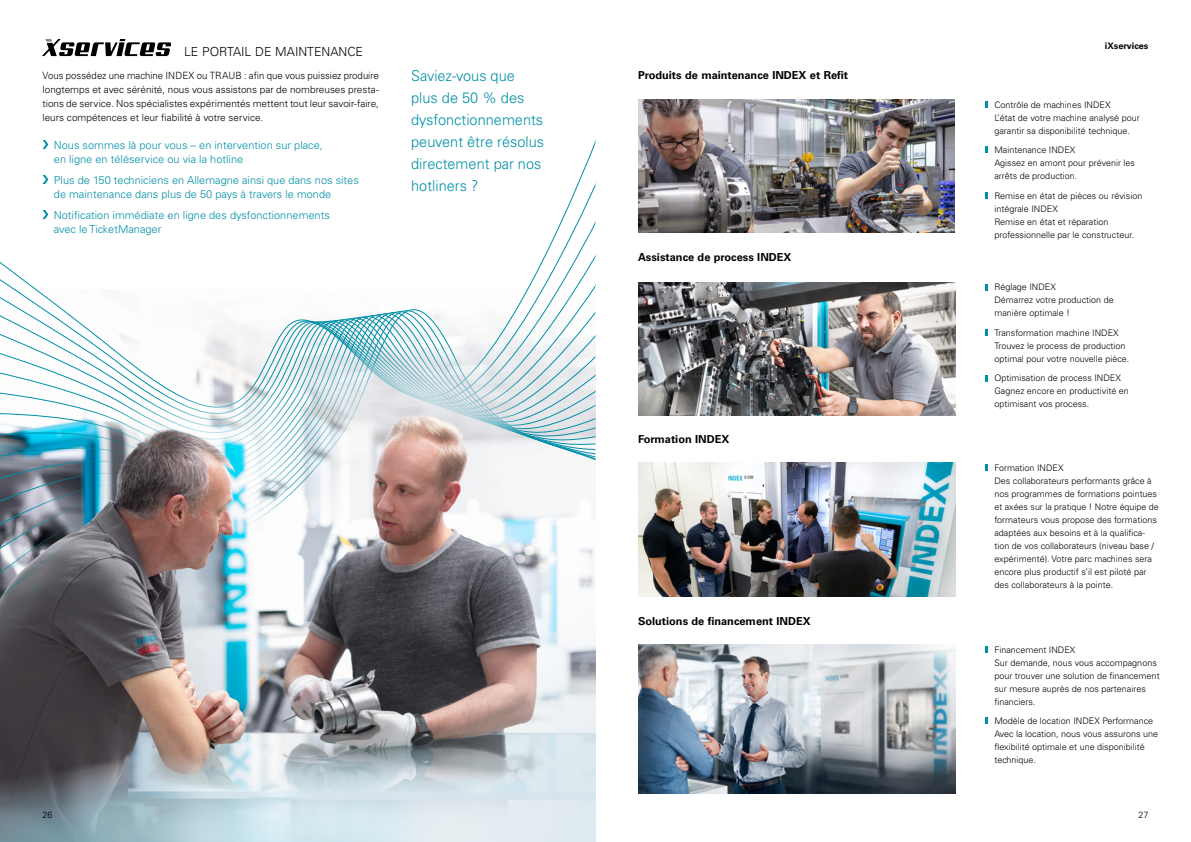
<style>
.page{position:relative;width:1191px;height:842px;background:#fff}
.page>*{position:absolute;margin:0;border:0;box-sizing:border-box;transform-origin:0 0}
.t1{font:300 15px/22px "Univers";color:#008fa8}
.t2{font:300 12.5px "Univers";color:#000}
.t3{font:300 11px/14px "Univers";color:#008fa8}
.t4{font:700 11px "Univers";color:#000}
.t5{font:300 10px/14px "Univers";color:#000;text-align:justify;scale:.96 1}
.t6{font:300 9px/13px "Univers";color:#000}
.t7{font:700 9px "Univers";color:#000}
</style>
<div class="page">
<img style="left:638px;top:463px;width:317px;height:133px">
<img style="left:638px;top:282px;width:317px;height:134px">
<img style="left:638px;top:100px;width:317px;height:133px">
<img style="left:638px;top:644px;width:317px;height:149px">
<img style="left:0;top:595px;width:595px;height:247px">
<svg style="left:0;top:230px;width:595px;height:365px"></svg>
<img style="left:0;top:371px;width:292px;height:419px">
<img style="left:292px;top:349px;width:234px;height:441px">
<svg style="left:42px;top:39px;width:129px;height:17px"></svg>
<svg style="left:986px;top:646px;width:2px;height:7px"></svg>
<svg style="left:986px;top:718px;width:2px;height:6px"></svg>
<svg style="left:986px;top:464px;width:2px;height:7px"></svg>
<svg style="left:986px;top:284px;width:2px;height:6px"></svg>
<svg style="left:986px;top:329px;width:2px;height:7px"></svg>
<svg style="left:986px;top:375px;width:2px;height:6px"></svg>
<svg style="left:986px;top:101px;width:2px;height:7px"></svg>
<svg style="left:986px;top:147px;width:2px;height:6px"></svg>
<svg style="left:986px;top:192px;width:2px;height:7px"></svg>
<svg style="left:43px;top:140px;width:5px;height:9px"></svg>
<svg style="left:43px;top:175px;width:5px;height:9px"></svg>
<svg style="left:43px;top:210px;width:5px;height:9px"></svg>
<h2 class="t2" style="left:184px;top:44px;width:180px">LE PORTAIL DE MAINTENANCE</h2>
<p class="t5" style="left:43px;top:68px;width:352px">Vous possédez une machine INDEX ou TRAUB : afin que vous puissiez produire longtemps et avec sérénité, nous vous assistons par de nombreuses presta&shy;tions de service. Nos spécialistes expérimentés mettent tout leur savoir-faire, leurs compétences et leur fiabilité à votre service.</p>
<p class="t3" style="left:54px;top:138px;width:270px">Nous sommes là pour vous – en intervention sur place, en ligne en téléservice ou via la hotline</p>
<p class="t3" style="left:54px;top:173px;width:306px">Plus de 150 techniciens en Allemagne ainsi que dans nos sites de maintenance dans plus de 50 pays à travers le monde</p>
<p class="t3" style="left:54px;top:208px;width:277px">Notification immédiate en ligne des dysfonctionnements avec le TicketManager</p>
<h1 class="t1" style="left:411px;top:65px;width:134px">Saviez-vous que plus de 50 % des dysfonctionnements peuvent être résolus directement par nos hotliners ?</h1>
<p class="t4" style="left:638px;top:69px;width:212px">Produits de maintenance INDEX et Refit</p>
<p class="t4" style="left:638px;top:251px;width:155px">Assistance de process INDEX</p>
<p class="t4" style="left:638px;top:433px;width:93px">Formation INDEX</p>
<p class="t4" style="left:638px;top:615px;width:174px">Solutions de financement INDEX</p>
<p class="t7" style="left:1105px;top:41px;width:45px">iXservices</p>
<p class="t6" style="left:994px;top:98px;width:147px">Contrôle de machines INDEX<br>L’état de votre machine analysé pour garantir sa disponibilité technique.</p>
<p class="t6" style="left:994px;top:143px;width:142px">Maintenance INDEX<br>Agissez en amont pour prévenir les arrêts de production.</p>
<p class="t6" style="left:994px;top:189px;width:150px">Remise en état de pièces ou révision intégrale INDEX<br>Remise en état et réparation professionnelle par le constructeur.</p>
<p class="t6" style="left:994px;top:281px;width:121px">Réglage INDEX<br>Démarrez votre production de manière optimale !</p>
<p class="t6" style="left:994px;top:326px;width:137px">Transformation machine INDEX<br>Trouvez le process de production optimal pour votre nouvelle pièce.</p>
<p class="t6" style="left:994px;top:372px;width:136px">Optimisation de process INDEX<br>Gagnez encore en productivité en optimisant vos process.</p>
<p class="t6" style="left:994px;top:461px;width:166px">Formation INDEX<br>Des collaborateurs performants grâce à nos programmes de formations pointues et axées sur la pratique ! Notre équipe de formateurs vous propose des formations adaptées aux besoins et à la qualifica&shy;tion de vos collaborateurs (niveau base / expérimenté). Votre parc machines sera encore plus productif s’il est piloté par des collaborateurs à la pointe.</p>
<p class="t6" style="left:994px;top:643px;width:167px">Financement INDEX<br>Sur demande, nous vous accompagnons pour trouver une solution de financement sur mesure auprès de nos partenaires financiers.</p>
<p class="t6" style="left:994px;top:714px;width:165px">Modèle de location INDEX Performance Avec la location, nous vous assurons une flexibilité optimale et une disponibilité technique.</p>
<p class="t6" style="left:43px;top:808px;width:12px">26</p>
<p class="t6" style="left:1138px;top:808px;width:12px">27</p>
</div>
